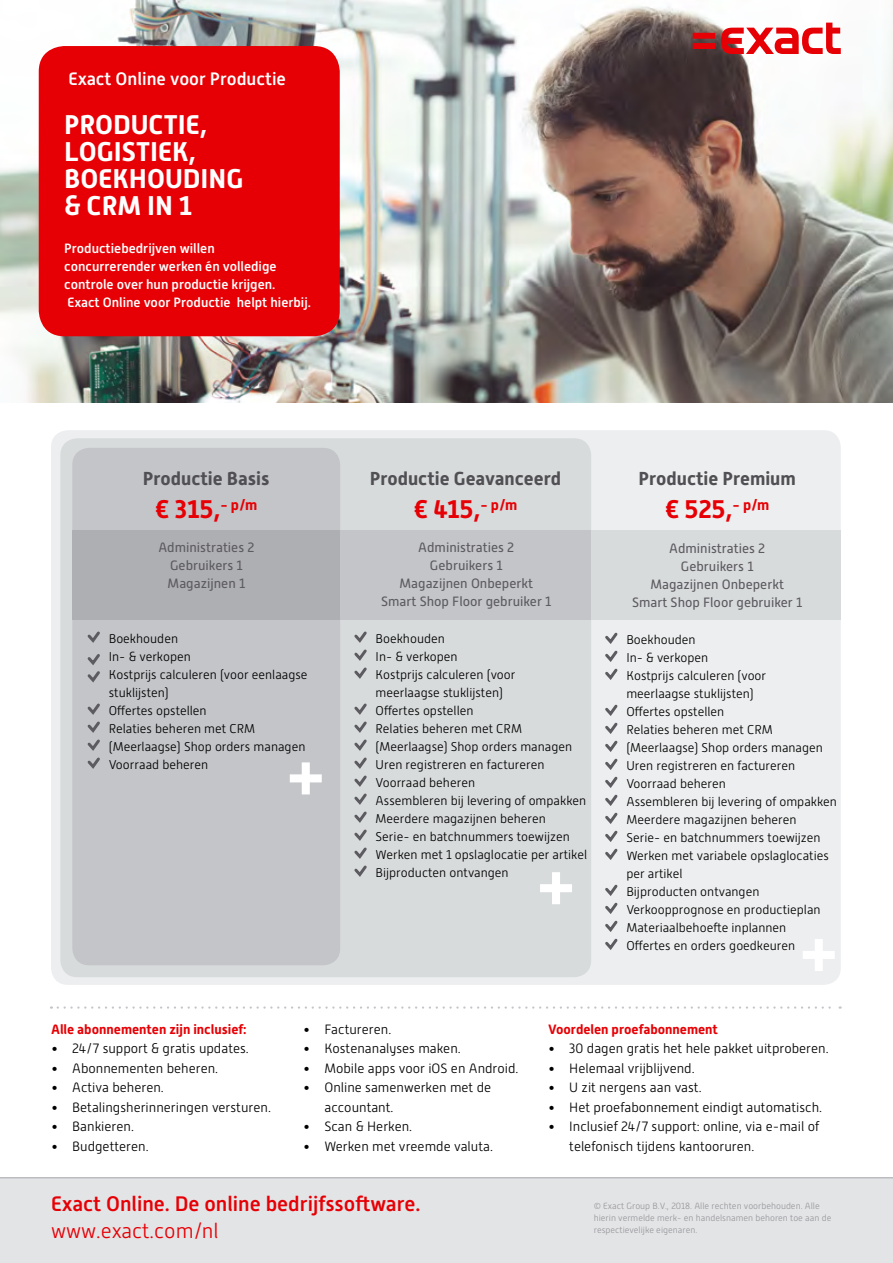
<style>
.page{position:relative;width:893px;height:1263px;background:#fff}
.page>*{position:absolute;margin:0;border:0;box-sizing:border-box;transform-origin:0 0}
.t1{font:700 27px/27px "Alwyn New";color:#fff}
.t2{font:700 25.5px "Alwyn New";color:#e60005}
.t3{font:500 21px "Alwyn New";color:#e60005}
.t4{font:300 21px "Alwyn New";color:#e60005}
.t5{font:700 18.75px "Alwyn New";color:#504f53}
.t6{font:500 18px "Alwyn New";color:#fff}
.t7{font:300 13.5px/19.5px "Alwyn New";color:#000}
.t8{font:13.5px/18px "Alwyn New";color:#5c5b60;text-align:center}
.t9{font:500 13.5px/18px "Alwyn New";color:#fff}
.t10{font:700 13.5px "Alwyn New";color:#e60005}
.t11{font:300 12.75px/18px "Alwyn New";color:#000}
.t12{font:300 9px/12px "Alwyn New";color:#98989c}
</style>
<div class="page">
<div style="left:0;top:1177px;width:893px;height:86px;background:#e3e4e6"></div>
<div style="left:51px;top:430px;width:790px;height:555px;background:#edeeef;border-radius:17px"></div>
<div style="left:60px;top:438px;width:531px;height:539px;background:#d8dbdc;border-radius:17px"></div>
<div style="left:72px;top:448px;width:268px;height:517px;background:#c3c5c8;border-radius:17px"></div>
<svg style="left:72px;top:530px;width:769px;height:90px"></svg>
<img style="left:0;top:0;width:893px;height:403px">
<div style="left:39px;top:46px;width:301px;height:290px;background:#e60005;border-radius:26px"></div>
<svg style="left:290px;top:762px;width:32px;height:32px"></svg>
<svg style="left:58px;top:1006px;width:783px;height:3px"></svg>
<svg style="left:87px;top:631px;width:13px;height:12px"></svg>
<svg style="left:87px;top:703px;width:13px;height:66px"></svg>
<svg style="left:354px;top:631px;width:13px;height:48px"></svg>
<svg style="left:354px;top:703px;width:13px;height:174px"></svg>
<svg style="left:87px;top:654px;width:13px;height:29px"></svg>
<svg style="left:605px;top:632px;width:13px;height:48px"></svg>
<svg style="left:605px;top:704px;width:13px;height:156px"></svg>
<svg style="left:605px;top:884px;width:13px;height:66px"></svg>
<svg style="left:540px;top:872px;width:32px;height:32px"></svg>
<svg style="left:803px;top:939px;width:32px;height:32px"></svg>
<svg style="left:693px;top:33px;width:22px;height:16px"></svg>
<svg style="left:721px;top:23px;width:120px;height:31px"></svg>
<h3 class="t6" style="left:68px;top:69px;width:219px">Exact Online voor Productie</h3>
<h1 class="t1" style="left:64px;top:111px;width:181px">PRODUCTIE,<br>LOGISTIEK,<br>BOEKHOUDING &amp; CRM IN 1</h1>
<p class="t9" style="left:64px;top:239px;width:248px">Productiebedrijven willen<br>concurrerender werken én volledige controle over hun productie krijgen.<br>Exact Online voor Productie helpt hierbij.</p>
<h3 class="t5" style="left:143px;top:468px;width:128px">Productie Basis</h3>
<h2 class="t2" style="left:155px;top:494px;width:103px">€ 315,<sup>-</sup> <sup>p/m</sup></h2>
<h3 class="t5" style="left:370px;top:468px;width:193px">Productie Geavanceerd</h3>
<h2 class="t2" style="left:414px;top:494px;width:105px">€ 415,<sup>-</sup> <sup>p/m</sup></h2>
<h3 class="t5" style="left:638px;top:468px;width:159px">Productie Premium</h3>
<h2 class="t2" style="left:665px;top:494px;width:106px">€ 525,<sup>-</sup> <sup>p/m</sup></h2>
<p class="t8" style="left:158px;top:539px;width:98px">Administraties 2<br>Gebruikers 1<br>Magazijnen 1</p>
<p class="t8" style="left:381px;top:539px;width:172px">Administraties 2<br>Gebruikers 1<br>Magazijnen Onbeperkt<br>Smart Shop Floor gebruiker 1</p>
<p class="t8" style="left:632px;top:539px;width:172px">Administraties 2<br>Gebruikers 1<br>Magazijnen Onbeperkt<br>Smart Shop Floor gebruiker 1</p>
<p class="t11" style="left:109px;top:629px;width:200px">Boekhouden<br>In- &amp; verkopen<br>Kostprijs calculeren (voor eenlaagse stuklijsten)<br>Offertes opstellen<br>Relaties beheren met CRM (Meerlaagse) Shop orders managen<br>Voorraad beheren</p>
<p class="t11" style="left:376px;top:629px;width:213px">Boekhouden<br>In- &amp; verkopen<br>Kostprijs calculeren (voor<br>meerlaagse stuklijsten)<br>Offertes opstellen<br>Relaties beheren met CRM (Meerlaagse) Shop orders managen<br>Uren registreren en factureren<br>Voorraad beheren<br>Assembleren bij levering of ompakken<br>Meerdere magazijnen beheren<br>Serie- en batchnummers toewijzen<br>Werken met 1 opslaglocatie per artikel<br>Bijproducten ontvangen</p>
<p class="t11" style="left:626px;top:631px;width:212px">Boekhouden<br>In- &amp; verkopen<br>Kostprijs calculeren (voor<br>meerlaagse stuklijsten)<br>Offertes opstellen<br>Relaties beheren met CRM (Meerlaagse) Shop orders managen<br>Uren registreren en factureren<br>Voorraad beheren<br>Assembleren bij levering of ompakken<br>Meerdere magazijnen beheren<br>Serie- en batchnummers toewijzen<br>Werken met variabele opslaglocaties per artikel<br>Bijproducten ontvangen<br>Verkoopprognose en productieplan<br>Materiaalbehoefte inplannen<br>Offertes en orders goedkeuren</p>
<p class="t10" style="left:51px;top:1021px;width:197px">Alle abonnementen zijn inclusief:</p>
<p class="t7" style="left:51px;top:1039px;width:199px">• 24/7 support &amp; gratis updates.</p>
<p class="t7" style="left:51px;top:1058px;width:169px">• Abonnementen beheren.</p>
<p class="t7" style="left:51px;top:1078px;width:114px">• Activa beheren.</p>
<p class="t7" style="left:51px;top:1097px;width:221px">• Betalingsherinneringen versturen.</p>
<p class="t7" style="left:51px;top:1117px;width:84px">• Bankieren.</p>
<p class="t7" style="left:51px;top:1136px;width:99px">• Budgetteren.</p>
<p class="t7" style="left:303px;top:1019px;width:90px">• Factureren.</p>
<p class="t7" style="left:303px;top:1039px;width:159px">• Kostenanalyses maken.</p>
<p class="t7" style="left:303px;top:1058px;width:217px">• Mobile apps voor iOS en Android.</p>
<p class="t7" style="left:324px;top:1078px;width:168px;text-indent:-21px">• Online samenwerken met de accountant.</p>
<p class="t7" style="left:303px;top:1117px;width:111px">• Scan &amp; Herken.</p>
<p class="t7" style="left:303px;top:1136px;width:191px">• Werken met vreemde valuta.</p>
<h3 class="t3" style="left:51px;top:1192px;width:371px">Exact Online. De online bedrijfssoftware.</h3>
<h3 class="t4" style="left:51px;top:1219px;width:169px">www.exact.com/nl</h3>
<p class="t10" style="left:548px;top:1021px;width:171px">Voordelen proefabonnement</p>
<p class="t7" style="left:548px;top:1039px;width:282px">• 30 dagen gratis het hele pakket uitproberen.</p>
<p class="t7" style="left:548px;top:1058px;width:148px">• Helemaal vrijblijvend.</p>
<p class="t7" style="left:548px;top:1078px;width:155px">• U zit nergens aan vast.</p>
<p class="t7" style="left:548px;top:1097px;width:276px">• Het proefabonnement eindigt automatisch.</p>
<p class="t7" style="left:569px;top:1117px;width:251px;text-indent:-21px">• Inclusief 24/7 support: online, via e-mail of telefonisch tijdens kantooruren.</p>
<p class="t12" style="left:594px;top:1200px;width:239px">© Exact Group B.V., 2018. Alle rechten voorbehouden. Alle hierin vermelde merk- en handelsnamen behoren toe aan de respectievelijke eigenaren.</p>
</div>
